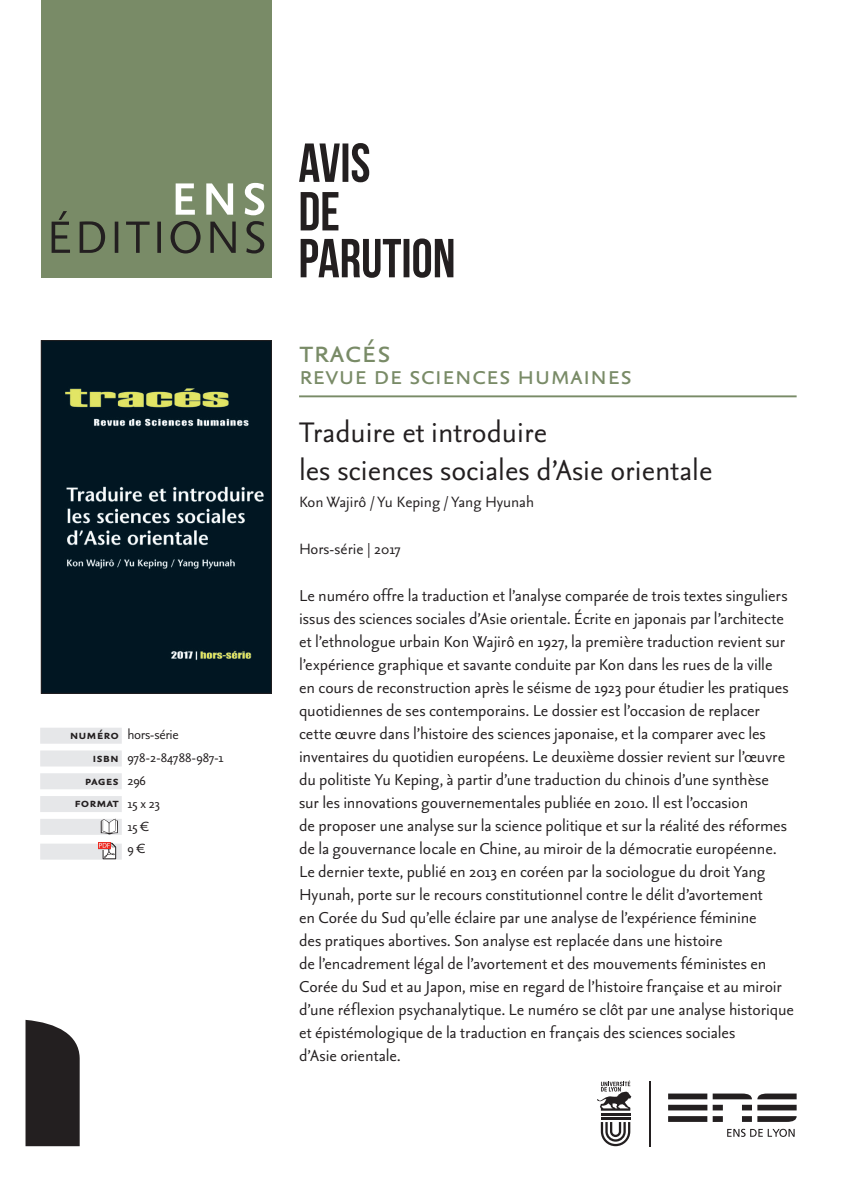
<style>
.page{position:relative;width:842px;height:1191px;background:#fff}
.page>*{position:absolute;margin:0;border:0;box-sizing:border-box;transform-origin:0 0}
.t1{font:38px "Seria Sans Pro";color:#798b67}
.t2{font:34px/38px "Seria Sans Pro";color:#231f20}
.t3{font:32px "Seria Sans Pro";color:#798b67}
.t4{font:19px/23px "Seria Sans Pro";letter-spacing:-.005em;color:#231f20}
.t5{font:18px "Seria Sans Pro";color:#231f20}
.t6{font:16px/22.8px "Seria Sans Pro";color:#231f20}
.t7{font:700 15.4px/22.8px "Seria Sans Pro";color:#231f20;text-align:center}
.s1{font-weight:700;font-size:15.4px}
.s2{font-weight:400;font-size:16px}
</style>
<div class="page">
<svg style="left:26px;top:1020px;width:54px;height:126px;background:#322f30"></svg>
<svg style="left:601px;top:1122px;width:29px;height:24px"></svg>
<hr style="left:601px;top:1117px;width:29px;height:2px;background:#231f20">
<hr style="left:601px;top:1113px;width:29px;height:2px;background:#231f20">
<svg style="left:597px;top:1080px;width:34px;height:30px"></svg>
<hr style="left:650px;top:1081px;width:1px;height:65px;background:#231f20">
<svg style="left:668px;top:1093px;width:39px;height:28px"></svg>
<svg style="left:713px;top:1093px;width:84px;height:29px"></svg>
<svg style="left:727px;top:1128px;width:68px;height:8px"></svg>
<hr style="left:299px;top:395px;width:498px;height:2px;background:#798b67">
<div style="left:41px;top:0;width:230px;height:278px;background:#798b67"></div>
<svg style="left:52px;top:183px;width:212px;height:70px"></svg>
<svg style="left:301px;top:238px;width:152px;height:40px"></svg>
<svg style="left:301px;top:192px;width:37px;height:38px"></svg>
<svg style="left:299px;top:143px;width:70px;height:39px"></svg>
<img style="left:43px;top:342px;width:227px;height:349px">
<div style="left:41px;top:340px;width:231px;height:353px;border:1px solid #231f20"></div>
<div style="left:40px;top:727px;width:82px;height:16px;background:#e6e7e9"></div>
<div style="left:40px;top:750px;width:82px;height:16px;background:#e6e7e9"></div>
<div style="left:40px;top:773px;width:82px;height:16px;background:#e6e7e9"></div>
<div style="left:40px;top:796px;width:82px;height:16px;background:#e6e7e9"></div>
<div style="left:40px;top:819px;width:82px;height:16px;background:#e6e7e9"></div>
<div style="left:40px;top:843px;width:82px;height:16px;background:#e6e7e9"></div>
<div style="left:98px;top:842px;width:13px;height:6px;background:#ee2c23"></div>
<svg style="left:99px;top:842px;width:17px;height:17px"></svg>
<svg style="left:101px;top:818px;width:17px;height:16px"></svg>
<p class="t6" style="left:93px;top:722px;width:133px;text-indent:-23px"><span class="s1">numéro</span> hors-série<br><span class="s1">isbn</span> 978-2-84788-987-1</p>
<p class="t7" style="left:74px;top:768px;width:87px">pages <span class="s2">296 </span>format <span class="s2">15 x 23</span></p>
<p class="t6" style="left:127px;top:814px;width:23px">15 €<br>9 €</p>
<h1 class="t1" style="left:299px;top:326px;width:93px">tracés</h1>
<h3 class="t3" style="left:299px;top:354px;width:334px">revue de sciences humaines</h3>
<h2 class="t2" style="left:299px;top:412px;width:415px">Traduire et introduire<br>les sciences sociales d’Asie orientale</h2>
<p class="t5" style="left:299px;top:490px;width:237px">Kon Wajirô / Yu Keping / Yang Hyunah</p>
<p class="t5" style="left:299px;top:537px;width:103px">Hors-série | 2017</p>
<p class="t4" style="left:299px;top:583px;width:496px">Le numéro offre la traduction et l’analyse comparée de trois textes singuliers issus des sciences sociales d’Asie orientale. Écrite en japonais par l’architecte et l’ethnologue urbain Kon Wajirô en 1927, la première traduction revient sur l’expérience graphique et savante conduite par Kon dans les rues de la ville<br>en cours de reconstruction après le séisme de 1923 pour étudier les pratiques quotidiennes de ses contemporains. Le dossier est l’occasion de replacer cette œuvre dans l’histoire des sciences japonaise, et la comparer avec les inventaires du quotidien européens. Le deuxième dossier revient sur l’œuvre du politiste Yu Keping, à partir d’une traduction du chinois d’une synthèse<br>sur les innovations gouvernementales publiée en 2010. Il est l’occasion<br>de proposer une analyse sur la science politique et sur la réalité des réformes de la gouvernance locale en Chine, au miroir de la démocratie européenne.<br>Le dernier texte, publié en 2013 en coréen par la sociologue du droit Yang Hyunah, porte sur le recours constitutionnel contre le délit d’avortement<br>en Corée du Sud qu’elle éclaire par une analyse de l’expérience féminine<br>des pratiques abortives. Son analyse est replacée dans une histoire<br>de l’encadrement légal de l’avortement et des mouvements féministes en Corée du Sud et au Japon, mise en regard de l’histoire française et au miroir d’une réflexion psychanalytique. Le numéro se clôt par une analyse historique et épistémologique de la traduction en français des sciences sociales<br>d’Asie orientale.</p>
</div>
